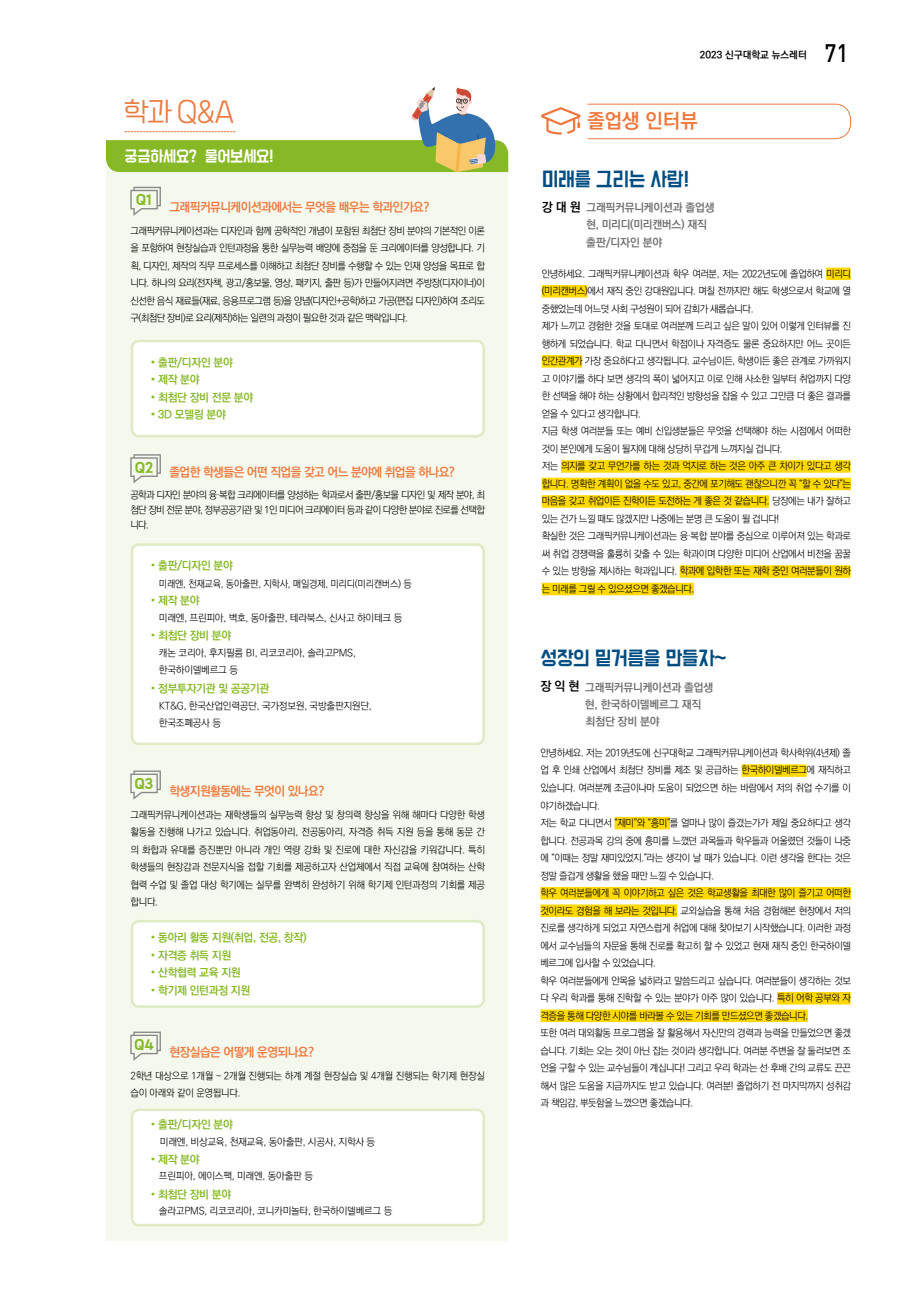
<style>
.page{position:relative;width:922px;height:1312px;background:#fff}
.page>*{position:absolute;margin:0;border:0;box-sizing:border-box;transform-origin:0 0}
.t1{font:27.5px "Cafe 24 Ohsquareair";color:#ee793f}
.t2{font:500 25px "DIN Pro";color:#000;scale:.9 1}
.t3{font:700 20px "Ko Pub World Dotum";color:#ee793f}
.t4{font:17.5px "BM Do Hyeon";letter-spacing:-.025em;color:#004d81}
.t5{font:13.75px "BM Do Hyeon";letter-spacing:-.025em;color:#fff}
.t6{font:13px "Cafe 24 Ohsquare";color:#87b927}
.t7{font:700 12.5px "Ko Pub World Dotum";letter-spacing:-.04em;color:#ee793f}
.t8{font:700 11.25px "Ko Pub World Dotum";letter-spacing:-.025em;color:#87b927}
.t9{font:700 11.25px/17.2px "Ko Pub Dotum";letter-spacing:-.015em;color:#727171}
.t10{font:300 10px/17.5px "Ko Pub World Dotum";letter-spacing:-.045em;color:#000;text-align:justify}
.t11{font:300 10px/17.5px "Ko Pub World Dotum";letter-spacing:-.025em;color:#000}
.t12{font:300 10px "Ko Pub World Dotum";letter-spacing:-.025em;color:#000;scale:.96 1}
.t13{font:700 10px "Ko Pub World Dotum";color:#000}
.s1{font-weight:500}
.s2{font-size:12.5px;color:#000}
</style>
<div class="page">
<svg style="left:587px;top:103px;width:264px;height:37px"></svg>
<svg style="left:541px;top:107px;width:39px;height:28px"></svg>
<div style="left:826px;top:267px;width:24px;height:13px;background:#ffd900"></div>
<div style="left:541px;top:285px;width:46px;height:12px;background:#ffd900"></div>
<div style="left:541px;top:355px;width:41px;height:12px;background:#ffd900"></div>
<div style="left:561px;top:460px;width:289px;height:12px;background:#ffd900"></div>
<div style="left:541px;top:477px;width:309px;height:13px;background:#ffd900"></div>
<div style="left:541px;top:495px;width:228px;height:12px;background:#ffd900"></div>
<div style="left:679px;top:565px;width:171px;height:12px;background:#ffd900"></div>
<div style="left:541px;top:582px;width:152px;height:13px;background:#ffd900"></div>
<div style="left:741px;top:764px;width:65px;height:12px;background:#ffd900"></div>
<div style="left:614px;top:816px;width:55px;height:13px;background:#ffd900"></div>
<div style="left:540px;top:886px;width:310px;height:13px;background:#ffd900"></div>
<div style="left:540px;top:904px;width:137px;height:12px;background:#ffd900"></div>
<div style="left:777px;top:991px;width:73px;height:13px;background:#ffd900"></div>
<div style="left:540px;top:1009px;width:267px;height:12px;background:#ffd900"></div>
<div style="left:106px;top:159px;width:402px;height:1081px;background:#f5f9ed"></div>
<svg style="left:106px;top:87px;width:402px;height:85px"></svg>
<svg style="left:130px;top:770px;width:31px;height:29px"></svg>
<svg style="left:130px;top:1031px;width:31px;height:29px"></svg>
<svg style="left:130px;top:187px;width:31px;height:29px"></svg>
<div style="left:132px;top:341px;width:351px;height:95px;background:#fff;border-radius:7px"></div>
<div style="left:131px;top:340px;width:354px;height:97px;border:2px solid #dfebc4;border-radius:7px"></div>
<div style="left:132px;top:920px;width:351px;height:86px;background:#fff;border-radius:7px"></div>
<div style="left:131px;top:919px;width:354px;height:88px;border:2px solid #dfebc4;border-radius:7px"></div>
<div style="left:132px;top:1109px;width:351px;height:115px;background:#fff;border-radius:7px"></div>
<div style="left:131px;top:1108px;width:354px;height:117px;border:2px solid #dfebc4;border-radius:7px"></div>
<svg style="left:130px;top:454px;width:31px;height:29px"></svg>
<div style="left:132px;top:544px;width:351px;height:199px;background:#fff;border-radius:7px"></div>
<div style="left:131px;top:543px;width:354px;height:202px;border:2px solid #dfebc4;border-radius:7px"></div>
<h1 class="t1" style="left:124px;top:98px;width:111px">학과 Q&amp;A</h1>
<h3 class="t5" style="left:124px;top:149px;width:151px">궁금하세요? 물어보세요!</h3>
<h3 class="t6" style="left:136px;top:193px;width:17px">Q1</h3>
<p class="t7" style="left:169px;top:198px;width:261px">그래픽커뮤니케이션과에서는 무엇을 배우는 학과인가요?</p>
<p class="t10" style="left:130px;top:222px;width:356px">그래픽커뮤니케이션과는 디자인과 함께 공학적인 개념이 포함된 최첨단 장비 분야의 기본적인 이론 을 포함하여 현장실습과 인턴과정을 통한 실무능력 배양에 중점을 둔 크리에이터를 양성합니다. 기 획, 디자인, 제작의 직무 프로세스를 이해하고 최첨단 장비를 수행할 수 있는 인재 양성을 목표로 합 니다. 하나의 요리(전자책, 광고/홍보물, 영상, 패키지, 출판 등)가 만들어지려면 주방장(디자이너)이 신선한 음식 재료들(재료, 응용프로그램 등)을 양념(디자인+공학)하고 가공(편집 디자인)하여 조리도 구(최첨단 장비)로 요리(제작)하는 일련의 과정이 필요한 것과 같은 맥락입니다.</p>
<p class="t8" style="left:151px;top:354px;width:83px">• 출판/디자인 분야</p>
<p class="t8" style="left:151px;top:371px;width:50px">• 제작 분야</p>
<p class="t8" style="left:151px;top:389px;width:104px">• 최첨단 장비 전문 분야</p>
<p class="t8" style="left:151px;top:406px;width:76px">• 3D 모델링 분야</p>
<h3 class="t6" style="left:135px;top:460px;width:19px">Q2</h3>
<p class="t7" style="left:169px;top:462px;width:287px">졸업한 학생들은 어떤 직업을 갖고 어느 분야에 취업을 하나요?</p>
<p class="t10" style="left:130px;top:488px;width:356px;line-height:15px">공학과 디자인 분야의 융·복합 크리에이터를 양성하는 학과로서 출판/홍보물 디자인 및 제작 분야, 최 첨단 장비 전문 분야, 정부공공기관 및 1인 미디어 크리에이터 등과 같이 다양한 분야로 진로를 선택합 니다.</p>
<p class="t8" style="left:151px;top:557px;width:83px"><span class="s1">•</span> 출판/디자인 분야</p>
<p class="t12" style="left:159px;top:576px;width:265px">미래엔, 천재교육, 동아출판, 지학사, 매일경제, 미리디(미리캔버스) 등</p>
<p class="t8" style="left:151px;top:592px;width:50px"><span class="s1">•</span> 제작 분야</p>
<p class="t11" style="left:159px;top:609px;width:245px">미래엔, 프린피아, 벽호, 동아출판, 테라북스, 신사고 하이테크 등</p>
<p class="t8" style="left:151px;top:627px;width:82px"><span class="s1">•</span> 최첨단 장비 분야</p>
<p class="t11" style="left:159px;top:644px;width:198px">캐논 코리아, 후지필름 BI, 리코코리아, 솔라고PMS, 한국하이델베르그 등</p>
<p class="t8" style="left:151px;top:680px;width:120px"><span class="s1">•</span> 정부투자기관 및 공공기관</p>
<p class="t11" style="left:159px;top:696px;width:214px">KT&amp;G, 한국산업인력공단, 국가정보원, 국방출판지원단, 한국조폐공사 등</p>
<h3 class="t6" style="left:135px;top:776px;width:20px">Q3</h3>
<p class="t7" style="left:169px;top:782px;width:156px">학생지원활동에는 무엇이 있나요?</p>
<p class="t10" style="left:130px;top:806px;width:356px">그래픽커뮤니케이션과는 재학생들의 실무능력 향상 및 창의력 향상을 위해 해마다 다양한 학생 활동을 진행해 나가고 있습니다. 취업동아리, 전공동아리, 자격증 취득 지원 등을 통해 동문 간 의 화합과 유대를 증진뿐만 아니라 개인 역량 강화 및 진로에 대한 자신감을 키워갑니다. 특히 학생들의 현장감과 전문지식을 접할 기회를 제공하고자 산업체에서 직접 교육에 참여하는 산학 협력 수업 및 졸업 대상 학기에는 실무를 완벽히 완성하기 위해 학기제 인턴과정의 기회를 제공 합니다.</p>
<p class="t8" style="left:151px;top:929px;width:157px"><span class="s1">•</span> 동아리 활동 지원(취업, 전공, 창작)</p>
<p class="t8" style="left:151px;top:946px;width:82px"><span class="s1">•</span> 자격증 취득 지원</p>
<p class="t8" style="left:151px;top:964px;width:91px"><span class="s1">•</span> 산학협력 교육 지원</p>
<p class="t8" style="left:151px;top:981px;width:101px"><span class="s1">•</span> 학기제 인턴과정 지원</p>
<h3 class="t6" style="left:134px;top:1037px;width:20px">Q4</h3>
<p class="t7" style="left:169px;top:1042px;width:146px">현장실습은 어떻게 운영되나요?</p>
<p class="t11" style="left:130px;top:1066px;width:356px">2학년 대상으로 1개월 ~ 2개월 진행되는 하계 계절 현장실습 및 4개월 진행되는 학기제 현장실 습이 아래와 같이 운영됩니다.</p>
<p class="t8" style="left:151px;top:1115px;width:83px"><span class="s1">•</span> 출판/디자인 분야</p>
<p class="t11" style="left:160px;top:1132px;width:217px">미래엔, 비상교육, 천재교육, 동아출판, 시공사, 지학사 등</p>
<p class="t8" style="left:151px;top:1150px;width:50px"><span class="s1">•</span> 제작 분야</p>
<p class="t11" style="left:159px;top:1167px;width:156px">프린피아, 에이스팩, 미래엔, 동아출판 등</p>
<p class="t8" style="left:151px;top:1185px;width:82px"><span class="s1">•</span> 최첨단 장비 분야</p>
<p class="t11" style="left:159px;top:1202px;width:235px">솔라고PMS, 리코코리아, 코니카미놀타, 한국하이델베르그 등</p>
<p class="t13" style="left:699px;top:48px;width:108px">2023 신구대학교 뉴스레터</p>
<h2 class="t2" style="left:824px;top:36px;width:28px">71</h2>
<h3 class="t3" style="left:587px;top:107px;width:112px">졸업생 인터뷰</h3>
<h3 class="t4" style="left:541px;top:170px;width:149px">미래를 그리는 사람!</h3>
<p class="t9" style="left:586px;top:200px;width:130px;text-indent:-44px"><span class="s2">강 대 원</span> 그래픽커뮤니케이션과 졸업생 현, 미리디(미리캔버스) 재직 출판/디자인 분야</p>
<p class="t10" style="left:541px;top:265px;width:311px;text-align:left">안녕하세요. 그래픽커뮤니케이션과 학우 여러분, 저는 2022년도에 졸업하여 미리디 (미리캔버스)에서 재직 중인 강대원입니다. 며칠 전까지만 해도 학생으로서 학교에 열 중했었는데 어느덧 사회 구성원이 되어 감회가 새롭습니다.<br>제가 느끼고 경험한 것을 토대로 여러분께 드리고 싶은 말이 있어 이렇게 인터뷰를 진 행하게 되었습니다. 학교 다니면서 학점이나 자격증도 물론 중요하지만 어느 곳이든 인간관계가 가장 중요하다고 생각됩니다. 교수님이든, 학생이든 좋은 관계로 가까워지 고 이야기를 하다 보면 생각의 폭이 넓어지고 이로 인해 사소한 일부터 취업까지 다양 한 선택을 해야 하는 상황에서 합리적인 방향성을 잡을 수 있고 그만큼 더 좋은 결과를 얻을 수 있다고 생각합니다.<br>지금 학생 여러분들 또는 예비 신입생분들은 무엇을 선택해야 하는 시점에서 어떠한 것이 본인에게 도움이 될지에 대해 상당히 무겁게 느껴지실 겁니다.<br>저는 의지를 갖고 무언가를 하는 것과 억지로 하는 것은 아주 큰 차이가 있다고 생각 합니다. 명확한 계획이 없을 수도 있고, 중간에 포기해도 괜찮으니깐 꼭 “할 수 있다”는 마음을 갖고 취업이든 진학이든 도전하는 게 좋은 것 같습니다. 당장에는 내가 잘하고 있는 건가 느낄 때도 많겠지만 나중에는 분명 큰 도움이 될 겁니다!<br>확실한 것은 그래픽커뮤니케이션과는 융·복합 분야를 중심으로 이루어져 있는 학과로 써 취업 경쟁력을 훌륭히 갖출 수 있는 학과이며 다양한 미디어 산업에서 비전을 꿈꿀 수 있는 방향을 제시하는 학과입니다. 학과에 입학한 또는 재학 중인 여러분들이 원하 는 미래를 그릴 수 있으셨으면 좋겠습니다.</p>
<h3 class="t4" style="left:540px;top:649px;width:187px">성장의 밑거름을 만들자~</h3>
<p class="t9" style="left:585px;top:679px;width:130px;text-indent:-44px"><span class="s2">장 익 현</span> 그래픽커뮤니케이션과 졸업생 현, 한국하이델베르그 재직 최첨단 장비 분야</p>
<p class="t10" style="left:540px;top:744px;width:312px;text-align:left">안녕하세요. 저는 2019년도에 신구대학교 그래픽커뮤니케이션과 학사학위(4년제) 졸 업 후 인쇄 산업에서 최첨단 장비를 제조 및 공급하는 한국하이델베르그에 재직하고 있습니다. 여러분께 조금이나마 도움이 되었으면 하는 바람에서 저의 취업 수기를 이 야기하겠습니다.<br>저는 학교 다니면서 “재미”와 “흥미”를 얼마나 많이 즐겼는가가 제일 중요하다고 생각 합니다. 전공과목 강의 중에 흥미를 느꼈던 과목들과 학우들과 어울렸던 것들이 나중 에 “이때는 정말 재미있었지.”라는 생각이 날 때가 있습니다. 이런 생각을 한다는 것은 정말 즐겁게 생활을 했을 때만 느낄 수 있습니다.<br>학우 여러분들에게 꼭 이야기하고 싶은 것은 학교생활을 최대한 많이 즐기고 어떠한 것이라도 경험을 해 보라는 것입니다. 교외실습을 통해 처음 경험해본 현장에서 저의 진로를 생각하게 되었고 자연스럽게 취업에 대해 찾아보기 시작했습니다. 이러한 과정 에서 교수님들의 자문을 통해 진로를 확고히 할 수 있었고 현재 재직 중인 한국하이델 베르그에 입사할 수 있었습니다.<br>학우 여러분들에게 안목을 넓히라고 말씀드리고 싶습니다. 여러분들이 생각하는 것보 다 우리 학과를 통해 진학할 수 있는 분야가 아주 많이 있습니다. 특히 어학 공부와 자 격증을 통해 다양한 시야를 바라볼 수 있는 기회를 만드셨으면 좋겠습니다.<br>또한 여러 대외활동 프로그램을 잘 활용해서 자신만의 경력과 능력을 만들었으면 좋겠 습니다. 기회는 오는 것이 아닌 잡는 것이라 생각합니다. 여러분 주변을 잘 둘러보면 조 언을 구할 수 있는 교수님들이 계십니다! 그리고 우리 학과는 선·후배 간의 교류도 끈끈 해서 많은 도움을 지금까지도 받고 있습니다. 여러분! 졸업하기 전 마지막까지 성취감 과 책임감, 뿌듯함을 느꼈으면 좋겠습니다.</p>
</div>
